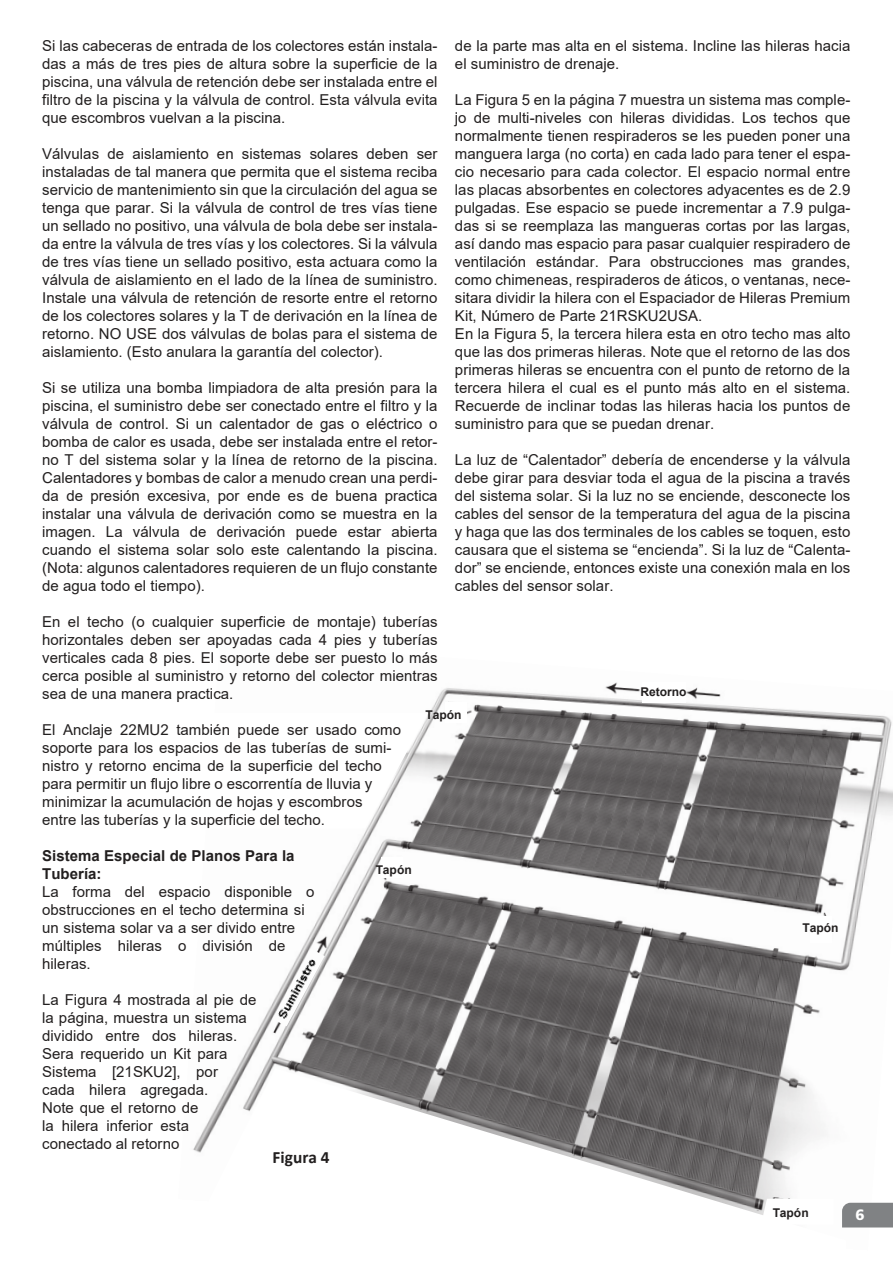
<style>
.page{position:relative;width:893px;height:1263px;background:#fff}
.page>*{position:absolute;margin:0;border:0;box-sizing:border-box;transform-origin:0 0}
.t1{font:700 17.25px "Calibri";color:#221f1f}
.t2{font:15px/18px "Arial";letter-spacing:.005em;color:#221f1f;text-align:justify}
.t3{font:700 15px/18px "Arial";letter-spacing:.005em;color:#221f1f}
.t4{font:900 15px "Frutiger LT Std";color:#fff}
.t5{font:700 12px "Arial";color:#221f1f}
</style>
<div class="page">
<img style="left:237px;top:682px;width:656px;height:546px">
<img style="left:273px;top:948px;width:52px;height:78px">
<div style="left:642px;top:682px;width:44px;height:20px;background:#fff"></div>
<div style="left:445px;top:702px;width:22px;height:21px;background:#fff"></div>
<div style="left:381px;top:857px;width:22px;height:21px;background:#fff"></div>
<div style="left:810px;top:916px;width:22px;height:27px;background:#fff"></div>
<svg style="left:846px;top:1203px;width:47px;height:24px"></svg>
<svg style="left:237px;top:713px;width:191px;height:116px"></svg>
<svg style="left:193px;top:1068px;width:653px;height:160px"></svg>
<p class="t2" style="left:42px;top:38px;width:397px">Si las cabeceras de entrada de los colectores están instala&shy;das a más de tres pies de altura sobre la superficie de la piscina, una válvula de retención debe ser instalada entre el filtro de la piscina y la válvula de control. Esta válvula evita que escombros vuelvan a la piscina.</p>
<p class="t2" style="left:42px;top:146px;width:397px">Válvulas de aislamiento en sistemas solares deben ser instaladas de tal manera que permita que el sistema reciba servicio de mantenimiento sin que la circulación del agua se tenga que parar. Si la válvula de control de tres vías tiene un sellado no positivo, una válvula de bola debe ser instala&shy;da entre la válvula de tres vías y los colectores. Si la válvula de tres vías tiene un sellado positivo, esta actuara como la válvula de aislamiento en el lado de la línea de suministro.<br>Instale una válvula de retención de resorte entre el retorno de los colectores solares y la T de derivación en la línea de retorno. NO USE dos válvulas de bolas para el sistema de aislamiento. (Esto anulara la garantía del colector).</p>
<p class="t2" style="left:42px;top:380px;width:397px">Si se utiliza una bomba limpiadora de alta presión para la piscina, el suministro debe ser conectado entre el filtro y la válvula de control. Si un calentador de gas o eléctrico o bomba de calor es usada, debe ser instalada entre el retor&shy;no T del sistema solar y la línea de retorno de la piscina.<br>Calentadores y bombas de calor a menudo crean una perdi&shy;da de presión excesiva, por ende es de buena practica instalar una válvula de derivación como se muestra en la imagen. La válvula de derivación puede estar abierta cuando el sistema solar solo este calentando la piscina. (Nota: algunos calentadores requieren de un flujo constante de agua todo el tiempo).</p>
<p class="t2" style="left:42px;top:614px;width:397px">En el techo (o cualquier superficie de montaje) tuberías horizontales deben ser apoyadas cada 4 pies y tuberías verticales cada 8 pies. El soporte debe ser puesto lo más cerca posible al suministro y retorno del colector mientras sea de una manera practica.</p>
<p class="t2" style="left:42px;top:722px;width:360px;text-align:left">El Anclaje 22MU2 también puede ser usado como soporte para los espacios de las tuberías de sumi&shy;nistro y retorno encima de la superficie del techo para permitir un flujo libre o escorrentía de lluvia y minimizar la acumulación de hojas y escombros<br>entre las tuberías y la superficie del techo.</p>
<p class="t3" style="left:42px;top:848px;width:254px">Sistema Especial de Planos Para la<br>Tubería:</p>
<p class="t2" style="left:42px;top:884px;width:274px;text-align:left">La forma del espacio disponible o obstrucciones en el techo determina si un sistema solar va a ser divido entre múltiples hileras o división de hileras.</p>
<p class="t2" style="left:42px;top:992px;width:216px;text-align:left">La Figura 4 mostrada al pie de la página, muestra un sistema dividido entre dos hileras.<br>Sera requerido un Kit para<br>Sistema [21SKU2], por<br>cada hilera agregada.<br>Note que el retorno de<br>la hilera inferior esta conectado al retorno</p>
<p class="t2" style="left:455px;top:38px;width:397px">de la parte mas alta en el sistema. Incline las hileras hacia el suministro de drenaje.</p>
<p class="t2" style="left:455px;top:92px;width:397px;text-align:left">La Figura 5 en la página 7 muestra un sistema mas comple&shy;jo de multi-niveles con hileras divididas. Los techos que normalmente tienen respiraderos se les pueden poner una manguera larga (no corta) en cada lado para tener el espa&shy;cio necesario para cada colector. El espacio normal entre las placas absorbentes en colectores adyacentes es de 2.9 pulgadas. Ese espacio se puede incrementar a 7.9 pulga&shy;das si se reemplaza las mangueras cortas por las largas, así dando mas espacio para pasar cualquier respiradero de ventilación estándar. Para obstrucciones mas grandes, como chimeneas, respiraderos de áticos, o ventanas, nece&shy;sitara dividir la hilera con el Espaciador de Hileras Premium Kit, Número de Parte 21RSKU2USA.<br>En la Figura 5, la tercera hilera esta en otro techo mas alto que las dos primeras hileras. Note que el retorno de las dos primeras hileras se encuentra con el punto de retorno de la tercera hilera el cual es el punto más alto en el sistema.<br>Recuerde de inclinar todas las hileras hacia los puntos de suministro para que se puedan drenar.</p>
<p class="t2" style="left:455px;top:452px;width:397px">La luz de “Calentador” debería de encenderse y la válvula debe girar para desviar toda el agua de la piscina a través del sistema solar. Si la luz no se enciende, desconecte los cables del sensor de la temperatura del agua de la piscina y haga que las dos terminales de los cables se toquen, esto causara que el sistema se “encienda”. Si la luz de “Calenta&shy;dor” se enciende, entonces existe una conexión mala en los cables del sensor solar.</p>
<p class="t5" style="left:641px;top:688px;width:48px">Retorno</p>
<p class="t5" style="left:426px;top:710px;width:37px">Tapón</p>
<p class="t5" style="left:376px;top:865px;width:37px">Tapón</p>
<p class="t5" style="left:803px;top:924px;width:37px">Tapón</p>
<p class="t1" style="left:273px;top:1152px;width:59px">Figura 4</p>
<p class="t5" style="left:773px;top:1208px;width:37px">Tapón</p>
<p class="t4" style="left:856px;top:1206px;width:11px">6</p>
</div>
